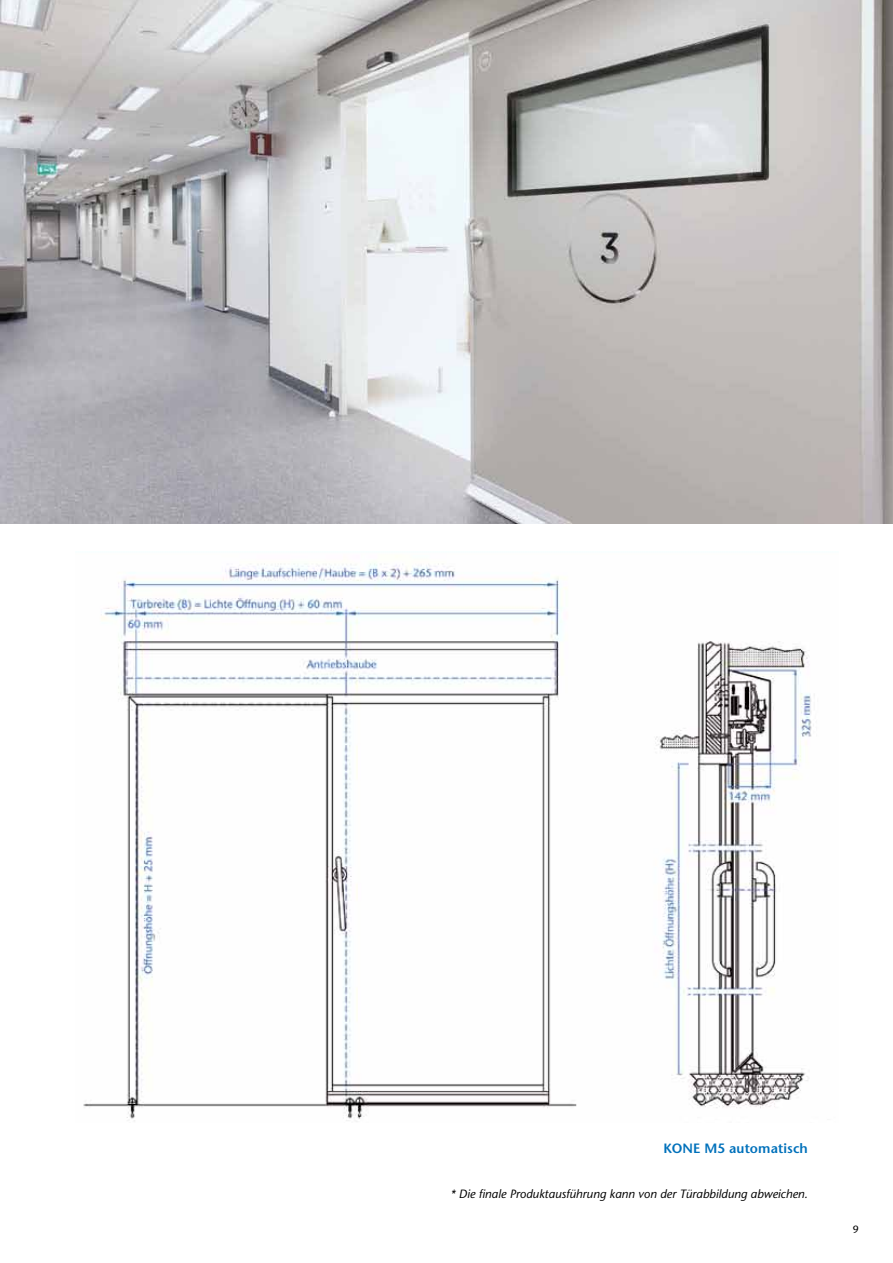
<style>
.page{position:relative;width:893px;height:1263px;background:#fff}
.page>*{position:absolute;margin:0;border:0;box-sizing:border-box;transform-origin:0 0}
.t1{font:600 13.5px "Stone Sans";letter-spacing:.01em;color:#0071bb}
.t2{font:italic 12px "Stone Sans";color:#000}
.t3{font:10.5px "Stone Sans";color:#000}
</style>
<div class="page">
<img style="left:0;top:0;width:893px;height:523px">
<img style="left:83px;top:563px;width:729px;height:559px">
<p class="t1" style="left:663px;top:1140px;width:146px">KONE M5 automatisch</p>
<p class="t2" style="left:450px;top:1187px;width:359px">* Die finale Produktausführung kann von der Türabbildung abweichen.</p>
<p class="t3" style="left:853px;top:1223px;width:8px">9</p>
</div>
